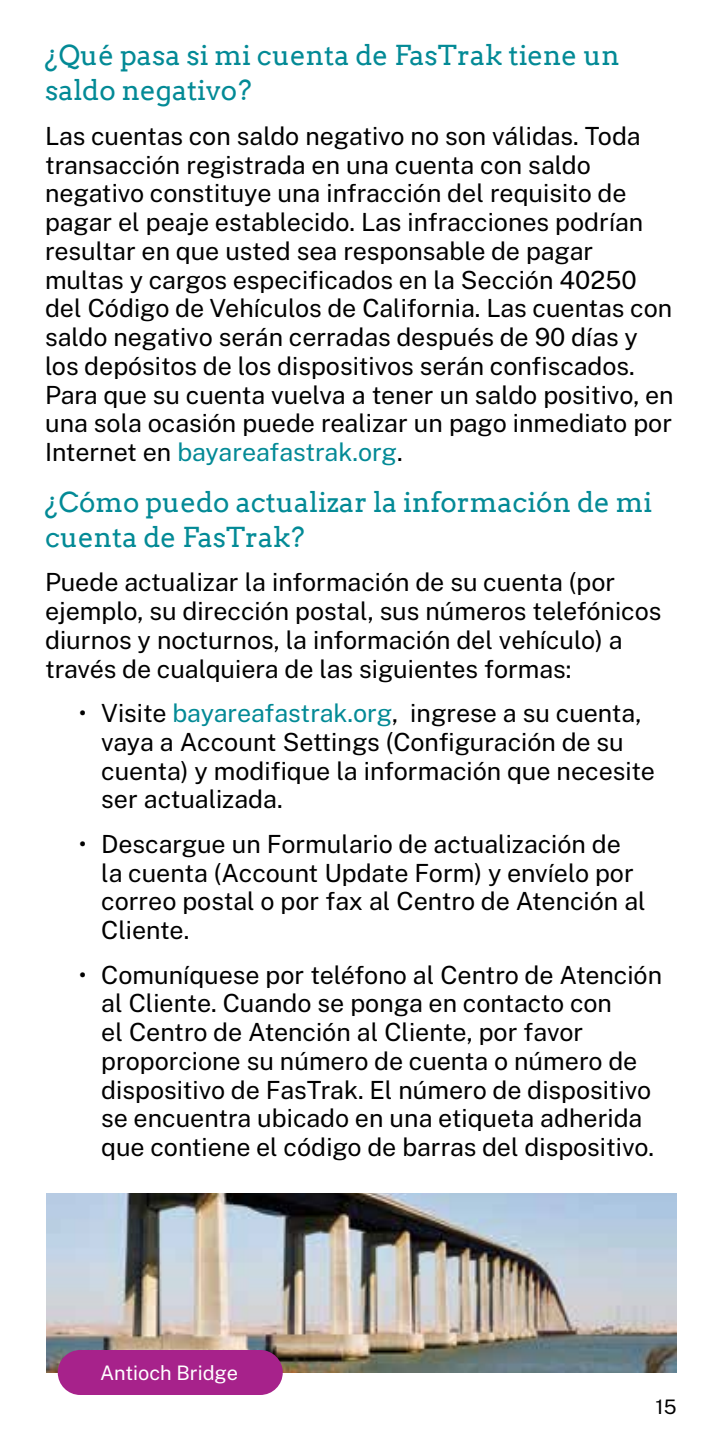
<style>
.page{position:relative;width:720px;height:1440px;background:#fff}
.page>*{position:absolute;margin:0;border:0;box-sizing:border-box;transform-origin:0 0}
.t1{font:27.5px/35px "Arvo";color:#038a96}
.t2{font:25px/28.8px "Public Sans";color:#000}
.t3{font:20px "Public Sans";color:#fff}
.t4{font:20px "Public Sans";color:#000}
.s1{color:#038a96}
</style>
<div class="page">
<img style="left:47px;top:1193px;width:630px;height:179px">
<div style="left:58px;top:1350px;width:225px;height:45px;background:#a7228b;border-radius:22px"></div>
<p class="t1" style="left:45px;top:38px;width:576px">¿Qué pasa si mi cuenta de FasTrak tiene un saldo negativo?</p>
<p class="t2" style="left:45px;top:121px;width:630px">Las cuentas con saldo negativo no son válidas. Toda transacción registrada en una cuenta con saldo negativo constituye una infracción del requisito de pagar el peaje establecido. Las infracciones podrían resultar en que usted sea responsable de pagar multas y cargos especificados en la Sección 40250 del Código de Vehículos de California. Las cuentas con saldo negativo serán cerradas después de 90 días y los depósitos de los dispositivos serán confiscados.<br>Para que su cuenta vuelva a tener un saldo positivo, en una sola ocasión puede realizar un pago inmediato por Internet en <span class="s1">bayareafastrak.org</span>.</p>
<p class="t1" style="left:45px;top:485px;width:609px">¿Cómo puedo actualizar la información de mi cuenta de FasTrak?</p>
<p class="t2" style="left:45px;top:567px;width:618px">Puede actualizar la información de su cuenta (por ejemplo, su dirección postal, sus números telefónicos diurnos y nocturnos, la información del vehículo) a través de cualquiera de las siguientes formas:</p>
<p class="t2" style="left:101px;top:698px;width:555px;text-indent:-22px">• Visite <span class="s1">bayareafastrak.org</span>, ingrese a su cuenta, vaya a Account Settings (Configuración de su cuenta) y modifique la información que necesite ser actualizada.</p>
<p class="t2" style="left:101px;top:829px;width:546px;text-indent:-22px">• Descargue un Formulario de actualización de la cuenta (Account Update Form) y envíelo por correo postal o por fax al Centro de Atención al Cliente.</p>
<p class="t2" style="left:101px;top:959px;width:562px;text-indent:-22px">• Comuníquese por teléfono al Centro de Atención al Cliente. Cuando se ponga en contacto con<br>el Centro de Atención al Cliente, por favor proporcione su número de cuenta o número de dispositivo de FasTrak. El número de dispositivo se encuentra ubicado en una etiqueta adherida que contiene el código de barras del dispositivo.</p>
<p class="t3" style="left:100px;top:1359px;width:139px">Antioch Bridge</p>
<p class="t4" style="left:656px;top:1393px;width:22px">15</p>
</div>
